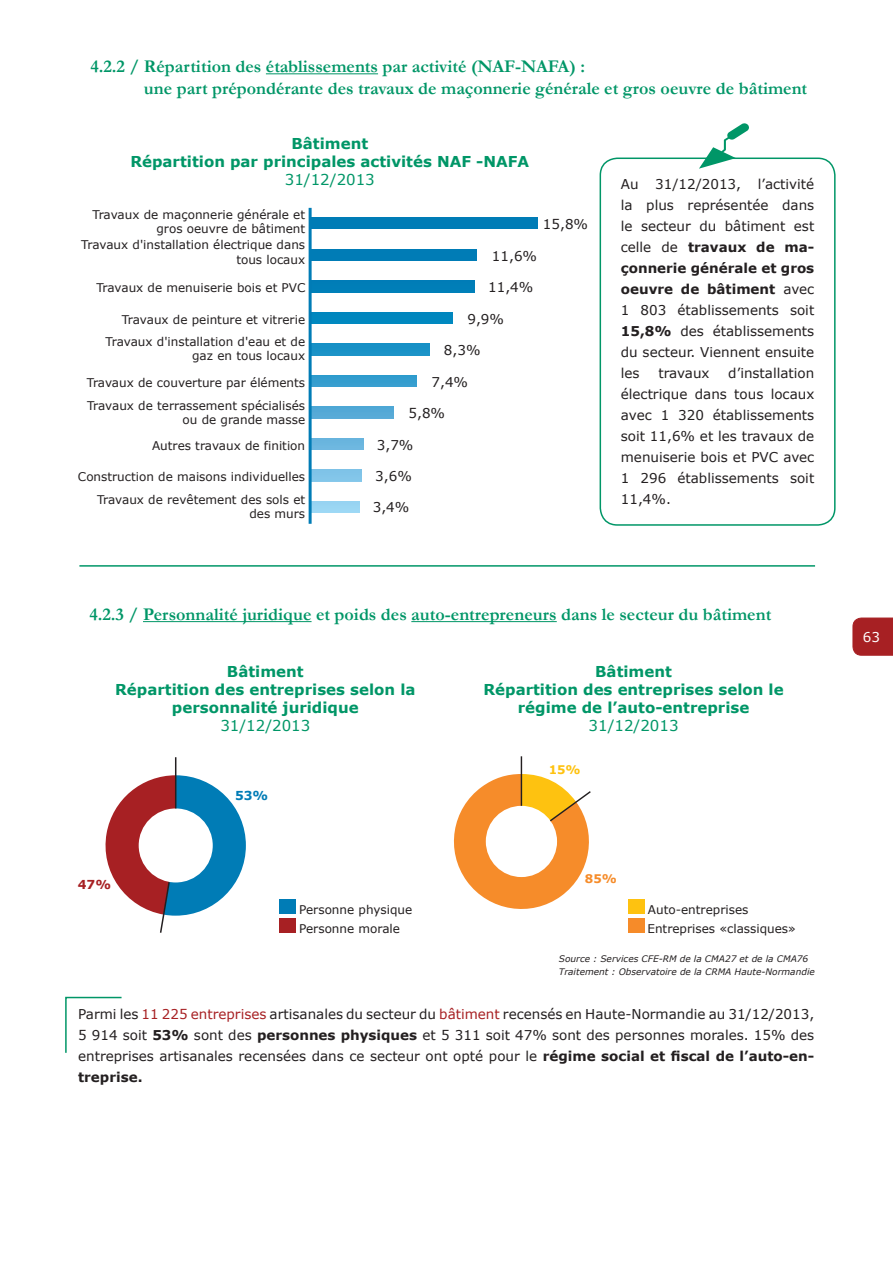
<style>
.page{position:relative;width:893px;height:1263px;background:#fff}
.page>*{position:absolute;margin:0;border:0;box-sizing:border-box;transform-origin:0 0}
.t1{font:700 18px/21.6px "Garamond";color:#009667}
.t2{font:700 15px/18px "Verdana";color:#009667;text-align:center}
.t3{font:15px "Verdana";color:#009667}
.t4{font:13.5px/21px "Verdana";color:#231f20;text-align:justify}
.t5{font:13.5px "Verdana";color:#fff}
.t6{font:700 12.3px "Verdana";color:#007cb6}
.t7{font:700 12.3px "Verdana";color:#a72023}
.t8{font:12px/14.4px "Verdana";color:#231f20;text-align:right}
.t9{font:700 11.85px "Verdana";color:#f68c2a}
.t10{font:700 11.85px "Verdana";color:#fec210}
.t11{font:italic 9px/13.5px "Verdana";color:#231f20}
.s1{font-weight:700}
.s2{color:#a72023}
</style>
<div class="page">
<div style="left:853px;top:618px;width:40px;height:38px;background:#a72023"></div>
<hr style="left:143px;top:621px;width:169px;height:1px;background:#009667">
<hr style="left:411px;top:621px;width:146px;height:1px;background:#009667">
<hr style="left:266px;top:73px;width:112px;height:1px;background:#009667">
<div style="left:279px;top:918px;width:17px;height:15px;background:#a72023"></div>
<div style="left:279px;top:899px;width:17px;height:15px;background:#007cb6"></div>
<div style="left:628px;top:899px;width:17px;height:15px;background:#fec210"></div>
<div style="left:628px;top:918px;width:17px;height:15px;background:#f68b29"></div>
<svg style="left:65px;top:996px;width:57px;height:57px"></svg>
<hr style="left:79px;top:565px;width:736px;height:2px;background:#009667">
<div style="left:600px;top:158px;width:236px;height:368px;border:2px solid #009667;border-radius:17px"></div>
<svg style="left:699px;top:123px;width:51px;height:46px"></svg>
<svg style="left:312px;top:280px;width:163px;height:232px"></svg>
<div style="left:310px;top:217px;width:227px;height:12px;background:#007cb6"></div>
<div style="left:310px;top:249px;width:167px;height:12px;background:#007cb6"></div>
<div style="left:310px;top:281px;width:164px;height:11px;background:#007eb8"></div>
<div style="left:310px;top:312px;width:142px;height:12px;background:#0087be"></div>
<div style="left:310px;top:344px;width:119px;height:11px;background:#1891c6"></div>
<div style="left:310px;top:375px;width:106px;height:11px;background:#339dce"></div>
<div style="left:310px;top:406px;width:83px;height:12px;background:#54a8d6"></div>
<div style="left:310px;top:438px;width:53px;height:12px;background:#6ab6df"></div>
<div style="left:310px;top:470px;width:52px;height:11px;background:#81c5e9"></div>
<div style="left:310px;top:501px;width:49px;height:12px;background:#9ad6f3"></div>
<hr style="left:309px;top:208px;width:3px;height:316px;background:#007cb6">
<hr style="left:175px;top:757px;width:1px;height:51px;background:#231f20">
<svg style="left:105px;top:775px;width:141px;height:158px"></svg>
<hr style="left:521px;top:756px;width:1px;height:50px;background:#231f20">
<svg style="left:453px;top:774px;width:138px;height:135px"></svg>
<h1 class="t1" style="left:144px;top:56px;width:665px;text-indent:-54px">4.2.2 / Répartition des établissements par activité (NAF-NAFA) :<br>une part prépondérante des travaux de maçonnerie générale et gros oeuvre de bâtiment</h1>
<p class="t2" style="left:130px;top:134px;width:400px">Bâtiment<br>Répartition par principales activités NAF -NAFA</p>
<p class="t3" style="left:285px;top:170px;width:91px">31/12/2013</p>
<p class="t4" style="left:621px;top:173px;width:195px">Au 31/12/2013, l’activité la plus représentée dans le secteur du bâtiment est celle de <span class="s1">travaux de ma&shy;çonnerie générale et gros oeuvre de bâtiment</span> avec 1 803 établissements soit <span class="s1">15,8%</span> des établissements du secteur. Viennent ensuite les</p>
<p class="t8" style="left:92px;top:207px;width:214px">Travaux de maçonnerie générale et gros oeuvre de bâtiment</p>
<p class="t4" style="left:543px;top:214px;width:47px">15,8%</p>
<p class="t4" style="left:492px;top:246px;width:47px">11,6%</p>
<p class="t4" style="left:488px;top:277px;width:47px">11,4%</p>
<p class="t4" style="left:467px;top:308px;width:38px">9,9%</p>
<p class="t4" style="left:444px;top:340px;width:38px">8,3%</p>
<p class="t4" style="left:431px;top:372px;width:38px">7,4%</p>
<p class="t4" style="left:408px;top:403px;width:38px">5,8%</p>
<p class="t4" style="left:377px;top:434px;width:38px">3,7%</p>
<p class="t4" style="left:375px;top:466px;width:38px">3,6%</p>
<p class="t4" style="left:373px;top:497px;width:38px">3,4%</p>
<p class="t8" style="left:81px;top:238px;width:225px">Travaux d'installation électrique dans tous locaux</p>
<p class="t8" style="left:96px;top:281px;width:211px">Travaux de menuiserie bois et PVC</p>
<p class="t8" style="left:122px;top:312px;width:185px">Travaux de peinture et vitrerie</p>
<p class="t8" style="left:106px;top:335px;width:201px">Travaux d'installation d'eau et de gaz en tous locaux</p>
<p class="t4" style="left:621px;top:362px;width:195px;text-indent:107px">d’installation électrique dans tous locaux avec 1 320 établissements soit 11,6% et les travaux de menuiserie bois et PVC avec 1 296 établissements soit</p>
<p class="t4" style="left:658px;top:362px;width:53px">travaux</p>
<p class="t8" style="left:87px;top:375px;width:220px">Travaux de couverture par éléments</p>
<p class="t8" style="left:87px;top:398px;width:220px">Travaux de terrassement spécialisés ou de grande masse</p>
<p class="t8" style="left:152px;top:438px;width:155px">Autres travaux de finition</p>
<p class="t8" style="left:78px;top:470px;width:229px">Construction de maisons individuelles</p>
<p class="t8" style="left:97px;top:492px;width:210px">Travaux de revêtement des sols et</p>
<p class="t4" style="left:621px;top:488px;width:52px">11,4%.</p>
<p class="t8" style="left:249px;top:507px;width:57px">des murs</p>
<h1 class="t1" style="left:89px;top:603px;width:683px">4.2.3 / Personnalité juridique et poids des auto-entrepreneurs dans le secteur du bâtiment</h1>
<p class="t2" style="left:115px;top:662px;width:302px">Bâtiment<br>Répartition des entreprises selon la personnalité juridique</p>
<p class="t3" style="left:220px;top:716px;width:91px">31/12/2013</p>
<p class="t2" style="left:483px;top:662px;width:302px">Bâtiment<br>Répartition des entreprises selon le régime de l’auto-entreprise</p>
<p class="t3" style="left:589px;top:716px;width:91px">31/12/2013</p>
<p class="t10" style="left:549px;top:762px;width:34px">15%</p>
<p class="t6" style="left:235px;top:787px;width:35px">53%</p>
<p class="t7" style="left:78px;top:876px;width:35px">47%</p>
<p class="t9" style="left:585px;top:871px;width:34px">85%</p>
<p class="t8" style="left:299px;top:900px;width:115px;line-height:19px;text-align:left">Personne physique<br>Personne morale</p>
<p class="t8" style="left:648px;top:902px;width:102px">Auto-entreprises</p>
<p class="t8" style="left:647px;top:921px;width:150px">Entreprises «classiques»</p>
<p class="t11" style="left:559px;top:951px;width:257px">Source : Services CFE-RM de la CMA27 et de la CMA76<br>Traitement : Observatoire de la CRMA Haute-Normandie</p>
<p class="t4" style="left:78px;top:1003px;width:738px">Parmi les <span class="s2">11 225 entreprises</span> artisanales du secteur du <span class="s2">bâtiment</span> recensés en Haute-Normandie au 31/12/2013, 5 914 soit <span class="s1">53%</span> sont des <span class="s1">personnes physiques</span> et 5 311 soit 47% sont des personnes morales. 15% des entreprises artisanales recensées dans ce secteur ont opté pour le <span class="s1">régime social et fiscal de l’auto-en&shy;treprise.</span></p>
<p class="t5" style="left:863px;top:628px;width:19px">63</p>
</div>
